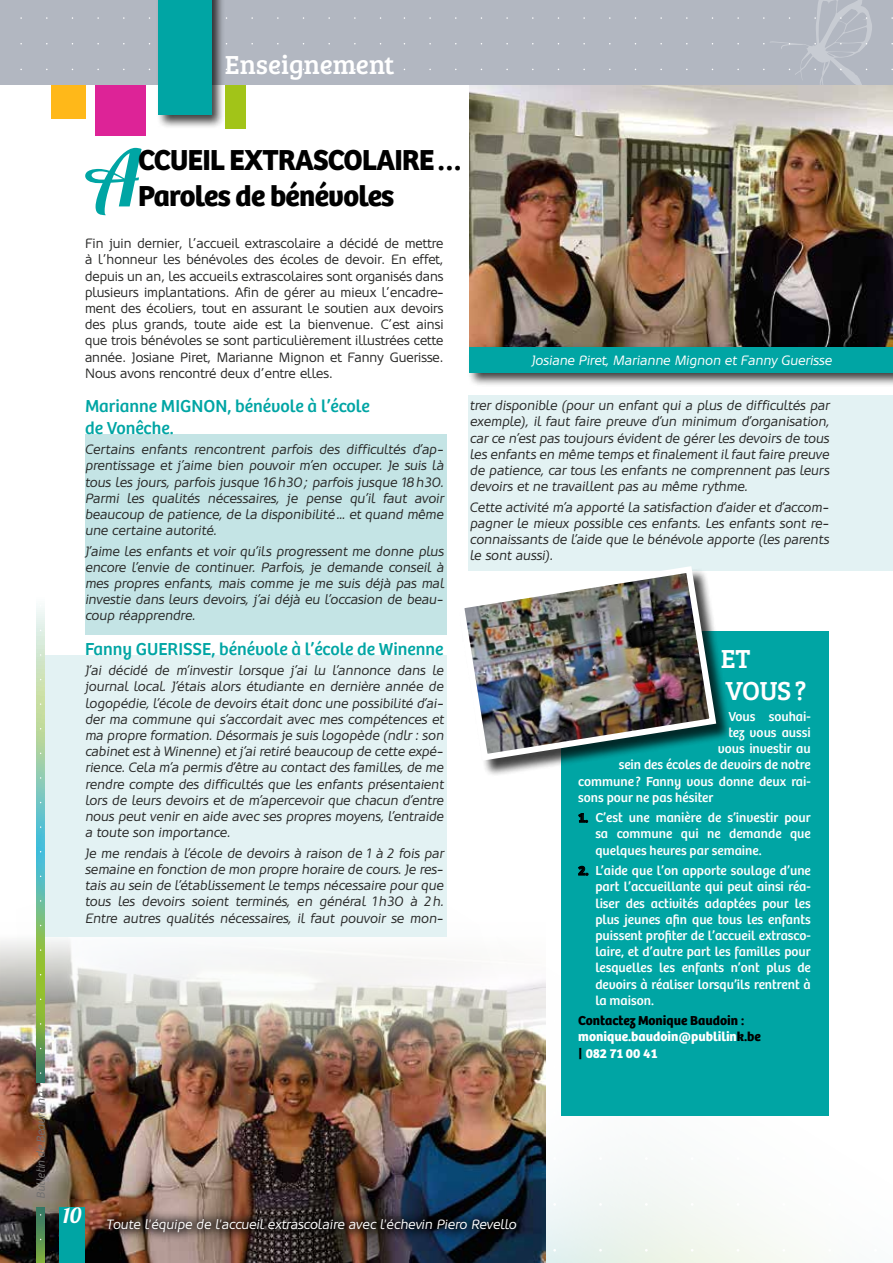
<style>
.page{position:relative;width:893px;height:1263px;background:#fff}
.page>*{position:absolute;margin:0;border:0;box-sizing:border-box;transform-origin:0 0}
.t1{font:78px "Lobster 1.3";color:#00a5a4}
.t2{font:700 30px/36px "Bree";letter-spacing:-.025em;color:#000}
.t3{font:27px/32.4px "Bree Serif";color:#fff}
.t4{font:21px "Lobster 1.3";color:#fff}
.t5{font:18px/21.6px "Bree";color:#00a5a4}
.t6{font:italic 13.5px/16.2px "Oblik";letter-spacing:.005em;color:#282827;text-align:justify}
.t7{font:13.5px/16.2px "Bree";color:#fff;text-align:justify}
.t8{font:13.5px/16.2px "Oblik";color:#282827;text-align:justify}
.t9{font:italic 13.5px "Oblik";color:#fff}
.t10{font:700 13.5px/16.2px "Bree";color:#fff}
.t11{font:italic 300 12px "Bree";letter-spacing:-.015em;color:#706f6f}
.s1{font-weight:700;color:#000}
.s2{color:#000}
</style>
<div class="page">
<div style="left:96px;top:0;width:50px;height:136px;background:#dd2397"></div>
<svg style="left:446px;top:774px;width:383px;height:489px"></svg>
<div style="left:225px;top:0;width:21px;height:129px;background:#a2c418"></div>
<div style="left:51px;top:0;width:34px;height:119px;background:#ffb819"></div>
<img style="left:0;top:923px;width:546px;height:340px">
<img style="left:96px;top:1208px;width:431px;height:35px">
<div style="left:85px;top:434px;width:361px;height:201px;background:#c4e4e5"></div>
<div style="left:45px;top:656px;width:401px;height:281px;background:#e3f2f3"></div>
<div style="left:469px;top:395px;width:424px;height:176px;background:#e3f2f3"></div>
<div style="left:60px;top:1208px;width:25px;height:55px;background:#00a5a4"></div>
<div style="left:0;top:0;width:893px;height:85px;background:#b2b7c1"></div>
<svg style="left:36px;top:606px;width:9px;height:476px;background:#8fc695"></svg>
<svg style="left:36px;top:1208px;width:9px;height:55px"></svg>
<div style="left:156px;top:0;width:69px;height:129px;background:#000;opacity:.75"></div>
<div style="left:158px;top:0;width:53px;height:115px;background:#00a5a4"></div>
<svg style="left:763px;top:0;width:109px;height:85px"></svg>
<img style="left:470px;top:85px;width:423px;height:260px">
<div style="left:468px;top:345px;width:425px;height:42px;background:#000;opacity:.75"></div>
<div style="left:470px;top:347px;width:423px;height:25px;background:#00a5a4"></div>
<div style="left:561px;top:631px;width:268px;height:484px;background:#00a5a4"></div>
<svg style="left:578px;top:813px;width:10px;height:10px"></svg>
<svg style="left:578px;top:866px;width:10px;height:9px"></svg>
<div style="left:459px;top:567px;width:274px;height:210px;background:#000;opacity:.75"></div>
<img style="left:459px;top:563px;width:261px;height:201px">
<h3 class="t3" style="left:225px;top:47px;width:171px">Enseignement</h3>
<p class="t11" style="left:34px;top:1199px;width:109px;rotate:-90deg">Bulletin de Beauraing</p>
<h1 class="t1" style="left:84px;top:128px;width:57px">A</h1>
<h2 class="t2" style="left:138px;top:143px;width:325px">CCUEIL EXTRASCOLAIRE…<br>Paroles de bénévoles</h2>
<p class="t8" style="left:85px;top:235px;width:360px">Fin juin dernier, l’accueil extrascolaire a décidé de mettre à l’honneur les bénévoles des écoles de devoir. En effet, depuis un an, les accueils extrascolaires sont organisés dans plusieurs implantations. Afin de gérer au mieux l’encadre&shy;ment des écoliers, tout en assurant le soutien aux devoirs des plus grands, toute aide est la bienvenue. C’est ainsi que trois bénévoles se sont particulièrement illustrées cette année. Josiane Piret, Marianne Mignon et Fanny Guerisse.<br>Nous avons rencontré deux d’entre elles.</p>
<h3 class="t5" style="left:85px;top:396px;width:286px">Marianne MIGNON, bénévole à l’école de Vonêche.</h3>
<p class="t6" style="left:85px;top:441px;width:360px">Certains enfants rencontrent parfois des difficultés d’ap&shy;prentissage et j’aime bien pouvoir m’en occuper. Je suis là tous les jours, parfois jusque 16h30; parfois jusque 18h30.<br>Parmi les qualités nécessaires, je pense qu’il faut avoir beaucoup de patience, de la disponibilité… et quand même une certaine autorité.</p>
<p class="t6" style="left:85px;top:543px;width:360px">J’aime les enfants et voir qu’ils progressent me donne plus encore l’envie de continuer. Parfois, je demande conseil à mes propres enfants, mais comme je me suis déjà pas mal investie dans leurs devoirs, j’ai déjà eu l’occasion de beau&shy;coup réapprendre.</p>
<h3 class="t5" style="left:85px;top:638px;width:360px">Fanny GUERISSE, bénévole à l’école de Winenne</h3>
<p class="t6" style="left:85px;top:662px;width:360px">J’ai décidé de m’investir lorsque j’ai lu l’annonce dans le journal local. J’étais alors étudiante en dernière année de logopédie, l’école de devoirs était donc une possibilité d’ai&shy;der ma commune qui s’accordait avec mes compétences et ma propre formation. Désormais je suis logopède (ndlr : son cabinet est à Winenne) et j’ai retiré beaucoup de cette expé&shy;rience. Cela m’a permis d’être au contact des familles, de me rendre compte des difficultés que les enfants présentaient lors de leurs devoirs et de m’apercevoir que chacun d’entre nous peut venir en aide avec ses propres moyens, l’entraide a toute son importance.</p>
<p class="t6" style="left:85px;top:845px;width:360px">Je me rendais à l’école de devoirs à raison de 1 à 2 fois par semaine en fonction de mon propre horaire de cours. Je res&shy;tais au sein de l’établissement le temps nécessaire pour que tous les devoirs soient terminés, en général 1h30 à 2h.<br>Entre autres qualités nécessaires, il faut pouvoir se mon-</p>
<p class="t9" style="left:531px;top:352px;width:302px">Josiane Piret, Marianne Mignon et Fanny Guerisse</p>
<p class="t6" style="left:470px;top:397px;width:361px">trer disponible (pour un enfant qui a plus de difficultés par exemple), il faut faire preuve d’un minimum d’organisation, car ce n’est pas toujours évident de gérer les devoirs de tous les enfants en même temps et finalement il faut faire preuve de patience, car tous les enfants ne comprennent pas leurs devoirs et ne travaillent pas au même rythme.</p>
<p class="t6" style="left:470px;top:499px;width:361px">Cette activité m’a apporté la satisfaction d’aider et d’accom&shy;pagner le mieux possible ces enfants. Les enfants sont re&shy;connaissants de l’aide que le bénévole apporte (les parents le sont aussi).</p>
<h3 class="t3" style="left:721px;top:641px;width:87px">ET<br>VOUS?</h3>
<p class="t7" style="left:728px;top:708px;width:84px">Vous souhai-</p>
<p class="t7" style="left:728px;top:725px;width:84px">tez vous aussi</p>
<p class="t7" style="left:718px;top:741px;width:95px">vous investir au</p>
<p class="t7" style="left:619px;top:757px;width:194px">sein des écoles de devoirs de notre</p>
<p class="t7" style="left:578px;top:773px;width:234px">commune ? Fanny vous donne deux rai-</p>
<p class="t7" style="left:578px;top:789px;width:136px">sons pour ne pas hésiter</p>
<p class="t7" style="left:595px;top:810px;width:217px;text-indent:-17px"><span class="s1">1.</span> C’est une manière de s’investir pour sa commune qui ne demande que quelques heures par semaine.</p>
<p class="t7" style="left:595px;top:863px;width:217px;text-indent:-17px"><span class="s1">2.</span> L’aide que l’on apporte soulage d’une part l’accueillante qui peut ainsi réa&shy;liser des activités adaptées pour les plus jeunes afin que tous les enfants puissent profiter de l’accueil extrasco&shy;laire, et d’autre part les familles pour lesquelles les enfants n’ont plus de devoirs à réaliser lorsqu’ils rentrent à la maison.</p>
<p class="t10" style="left:578px;top:1013px;width:184px"><span class="s2">Contactez Monique Baudoin : </span>monique.baudoin@publilin<span class="s2">k.be |</span> 082 71 00 41</p>
<h3 class="t4" style="left:63px;top:1202px;width:20px">10</h3>
<p class="t9" style="left:107px;top:1217px;width:411px">Toute l'équipe de l'accueil extrascolaire avec l'échevin Piero Revello</p>
</div>
